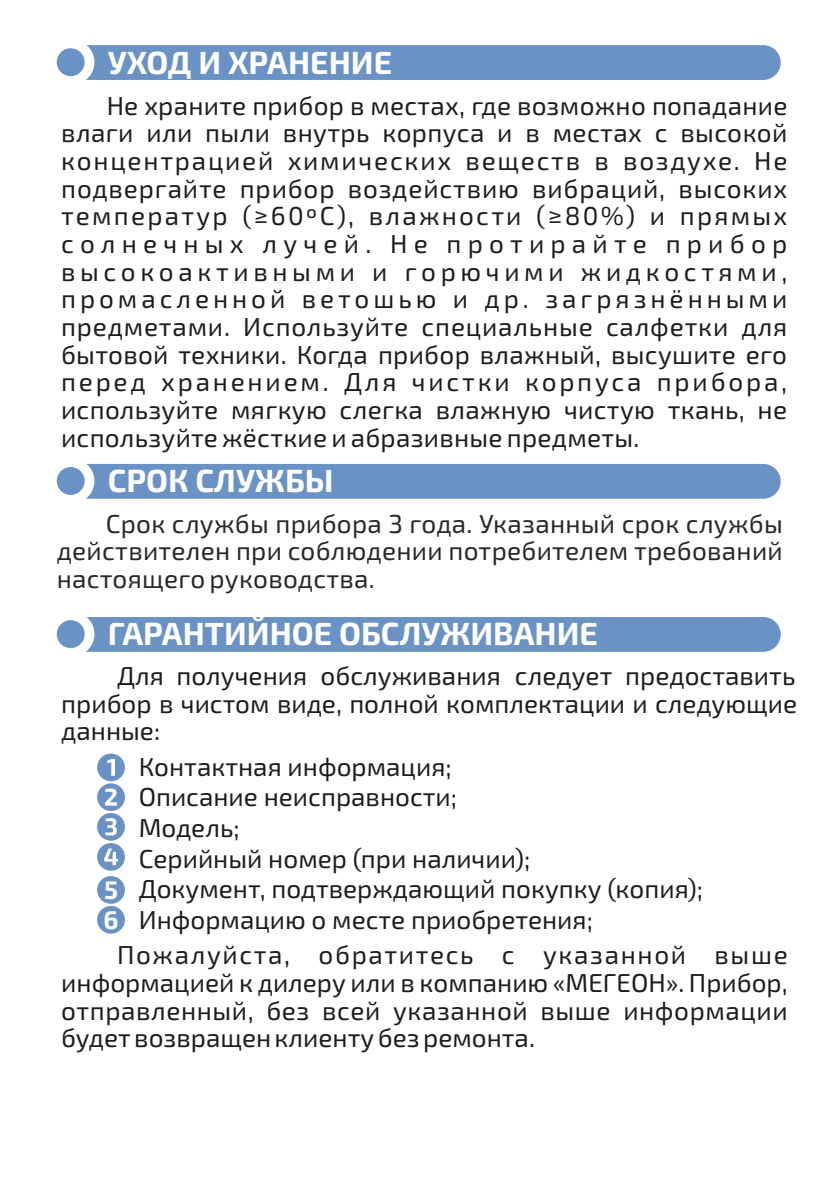
<style>
.page{position:relative;width:840px;height:1191px;background:#fff}
.page>*{position:absolute;margin:0;border:0;box-sizing:border-box;transform-origin:0 0}
.t1{font:700 32px "Exo 2.0";color:#fff}
.t2{font:26px/27.6px "Exo 2.0";color:#1d1d1b;text-align:justify}
.t3{font:26px/27.6px "Exo 2.0";letter-spacing:.01em;color:#272828;text-align:justify}
.t4{font:700 25.6px/30.4px "Exo 2.0";color:#fff}
</style>
<div class="page">
<div style="left:97px;top:753px;width:28px;height:28px;background:#6a92c5;border-radius:50%"></div>
<svg style="left:107px;top:759px;width:8px;height:17px"></svg>
<div style="left:97px;top:783px;width:28px;height:28px;background:#6a92c5;border-radius:50%"></div>
<svg style="left:105px;top:788px;width:12px;height:17px"></svg>
<div style="left:97px;top:813px;width:28px;height:27px;background:#6a92c5;border-radius:50%"></div>
<svg style="left:105px;top:818px;width:12px;height:17px"></svg>
<div style="left:97px;top:843px;width:28px;height:27px;background:#6a92c5;border-radius:50%"></div>
<svg style="left:104px;top:848px;width:14px;height:17px"></svg>
<div style="left:97px;top:876px;width:28px;height:27px;background:#6a92c5;border-radius:50%"></div>
<div style="left:97px;top:906px;width:28px;height:27px;background:#6a92c5;border-radius:50%"></div>
<div style="left:57px;top:617px;width:723px;height:35px;background:#6a92c5"></div>
<div style="left:57px;top:464px;width:723px;height:35px;background:#6a92c5"></div>
<div style="left:57px;top:45px;width:723px;height:35px;background:#6a92c5"></div>
<p class="t1" style="left:108px;top:51px;width:286px">УХОД И ХРАНЕНИЕ</p>
<p class="t2" style="left:61px;top:94px;width:727px;text-indent:46px">Не храните прибор в местах, где возможно попадание влаги или пыли внутрь корпуса и в местах с высокой концентрацией химических веществ в воздухе. Не подвергайте прибор воздействию вибраций, высоких температур (≥60ºС), влажности (≥80%) и прямых солнечных лучей. Не протирайте прибор высокоактивными и горючими жидкостями, промасленной ветошью и др. загрязнёнными предметами. Используйте специальные салфетки для бытовой техники. Когда прибор влажный, высушите его перед хранением. Для чистки корпуса прибора, используйте мягкую слегка влажную чистую ткань, не используйте жёсткие и абразивные предметы.</p>
<p class="t1" style="left:108px;top:470px;width:227px">СРОК СЛУЖБЫ</p>
<p class="t3" style="left:57px;top:512px;width:727px;text-indent:49px">Срок службы прибора 3 года. Указанный срок службы действителен при соблюдении потребителем требований настоящего руководства.</p>
<p class="t1" style="left:108px;top:623px;width:491px">ГАРАНТИЙНОЕ ОБСЛУЖИВАНИЕ</p>
<p class="t2" style="left:61px;top:665px;width:737px;text-indent:56px">Для получения обслуживания следует предоставить прибор в чистом виде, полной комплектации и следующие данные:</p>
<p class="t4" style="left:103px;top:877px;width:16px">5<br>6</p>
<p class="t2" style="left:139px;top:753px;width:565px;line-height:30.8px;text-align:left">Контактная информация;<br>Описание неисправности;<br>Модель;<br>Серийный номер (при наличии);<br>Документ, подтверждающий покупку (копия);<br>Информацию о месте приобретения;</p>
<p class="t2" style="left:61px;top:944px;width:727px;text-indent:56px">Пожалуйста, обратитесь с указанной выше информацией к дилеру или в компанию «МЕГЕОН». Прибор, отправленный, без всей указанной выше информации будет возвращен клиенту без ремонта.</p>
</div>
